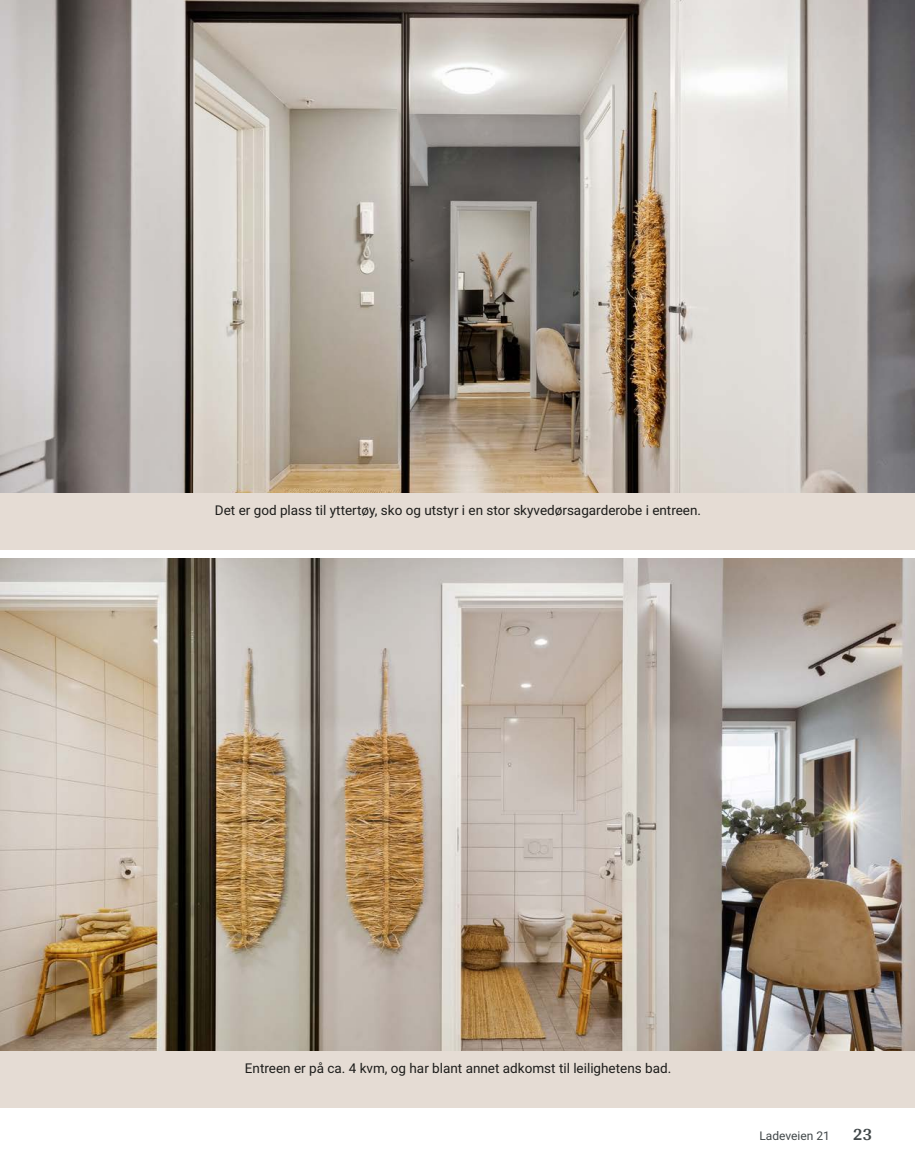
<style>
.page{position:relative;width:915px;height:1172px;background:#fff}
.page>*{position:absolute;margin:0;border:0;box-sizing:border-box;transform-origin:0 0}
.t1{font:700 18px "Arya";color:#414749}
.t2{font:13.5px "Roboto Vitec";color:#1d1d1b}
.t3{font:12px "Roboto Vitec";color:#414749}
</style>
<div class="page">
<div style="left:0;top:492px;width:914px;height:58px;background:#e5dcd4"></div>
<div style="left:0;top:1050px;width:914px;height:58px;background:#e5dcd4"></div>
<img style="left:0;top:0;width:914px;height:492px">
<img style="left:0;top:558px;width:914px;height:492px">
<p class="t2" style="left:215px;top:501px;width:487px">Det er god plass til yttertøy, sko og utstyr i en stor skyvedørsagarderobe i entreen.</p>
<p class="t2" style="left:245px;top:1059px;width:427px">Entreen er på ca. 4 kvm, og har blant annet adkomst til leilighetens bad.</p>
<p class="t3" style="left:759px;top:1127px;width:72px">Ladeveien 21</p>
<h1 class="t1" style="left:852px;top:1123px;width:21px">23</h1>
</div>
